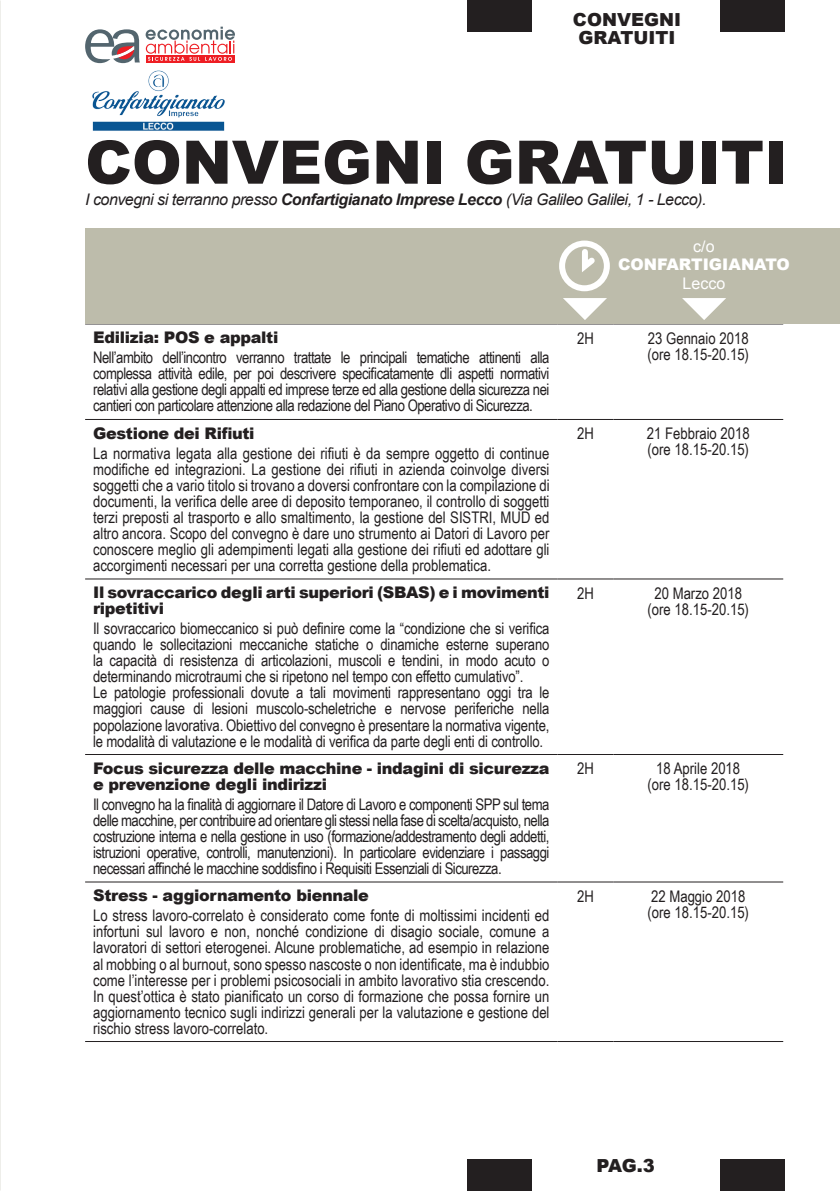
<style>
.page{position:relative;width:840px;height:1191px;background:#fff}
.page>*{position:absolute;margin:0;border:0;box-sizing:border-box;transform-origin:0 0}
.t1{font:900 60px "Arial";color:#231f20}
.t2{font:900 18px/18.2px "Arial";color:#231f20;text-align:center}
.t3{font:16px/16px "Arial Narrow";letter-spacing:-.01em;color:#231f20;text-align:justify}
.t4{font:900 16px/16px "Arial";letter-spacing:-.02em;color:#231f20}
.t5{font:italic 16px "Arial";letter-spacing:-.03em;color:#231f20}
.t6{font:900 16px "Arial";color:#fff}
.t7{font:16px "Arial";color:#fff}
.s1{font-weight:700}
</style>
<div class="page">
<hr style="left:85px;top:324px;width:472px;height:1px;background:#231f20">
<hr style="left:557px;top:324px;width:56px;height:1px;background:#231f20">
<hr style="left:613px;top:324px;width:169px;height:1px;background:#231f20">
<hr style="left:85px;top:419px;width:472px;height:1px;background:#231f20">
<hr style="left:557px;top:419px;width:56px;height:1px;background:#231f20">
<hr style="left:613px;top:419px;width:169px;height:1px;background:#231f20">
<hr style="left:85px;top:578px;width:472px;height:1px;background:#231f20">
<hr style="left:557px;top:578px;width:56px;height:1px;background:#231f20">
<hr style="left:613px;top:578px;width:169px;height:1px;background:#231f20">
<hr style="left:85px;top:754px;width:472px;height:1px;background:#231f20">
<hr style="left:557px;top:754px;width:56px;height:1px;background:#231f20">
<hr style="left:613px;top:754px;width:169px;height:1px;background:#231f20">
<hr style="left:85px;top:881px;width:472px;height:1px;background:#231f20">
<hr style="left:557px;top:881px;width:56px;height:1px;background:#231f20">
<hr style="left:613px;top:881px;width:169px;height:1px;background:#231f20">
<hr style="left:85px;top:1041px;width:472px;height:1px;background:#231f20">
<hr style="left:557px;top:1041px;width:56px;height:1px;background:#231f20">
<hr style="left:613px;top:1041px;width:169px;height:1px;background:#231f20">
<div style="left:85px;top:228px;width:754px;height:96px;background:#bdbcab"></div>
<div style="left:719px;top:1159px;width:65px;height:32px;background:#231f20"></div>
<div style="left:467px;top:0;width:64px;height:31px;background:#231f20"></div>
<div style="left:719px;top:0;width:65px;height:31px;background:#231f20"></div>
<svg style="left:682px;top:298px;width:43px;height:22px"></svg>
<svg style="left:563px;top:298px;width:43px;height:22px"></svg>
<div style="left:558px;top:240px;width:51px;height:51px;border:6px solid #fff;border-radius:50%"></div>
<svg style="left:578px;top:246px;width:21px;height:26px"></svg>
<div style="left:467px;top:1159px;width:64px;height:32px;background:#231f20"></div>
<svg style="left:85px;top:27px;width:150px;height:36px"></svg>
<img style="left:92px;top:70px;width:133px;height:61px">
<p class="t2" style="left:572px;top:10px;width:109px">CONVEGNI<br>GRATUITI</p>
<h1 class="t1" style="left:85px;top:119px;width:703px">CONVEGNI GRATUITI</h1>
<p class="t5" style="left:85px;top:189px;width:622px">I convegni si terranno presso <span class="s1">Confartigianato Imprese Lecco</span> (Via Galileo Galilei, 1 - Lecco).</p>
<p class="t4" style="left:93px;top:329px;width:187px">Edilizia: POS e appalti</p>
<p class="t3" style="left:93px;top:349px;width:457px">Nell’ambito dell’incontro verranno trattate le principali tematiche attinenti alla complessa attività edile, per poi descrivere specificatamente dli aspetti normativi relativi alla gestione degli appalti ed imprese terze ed alla gestione della sicurezza nei cantieri con particolare attenzione alla redazione del Piano Operativo di Sicurezza.</p>
<p class="t4" style="left:93px;top:425px;width:163px">Gestione dei Rifiuti</p>
<p class="t3" style="left:93px;top:445px;width:457px">La normativa legata alla gestione dei rifiuti è da sempre oggetto di continue modifiche ed integrazioni. La gestione dei rifiuti in azienda coinvolge diversi soggetti che a vario titolo si trovano a doversi confrontare con la compilazione di documenti, la verifica delle aree di deposito temporaneo, il controllo di soggetti terzi preposti al trasporto e allo smaltimento, la gestione del SISTRI, MUD ed altro ancora. Scopo del convegno è dare uno strumento ai Datori di Lavoro per conoscere meglio gli adempimenti legati alla gestione dei rifiuti ed adottare gli accorgimenti necessari per una corretta gestione della problematica.</p>
<p class="t4" style="left:93px;top:584px;width:457px">Il sovraccarico degli arti superiori (SBAS) e i movimenti ripetitivi</p>
<p class="t3" style="left:93px;top:620px;width:457px;text-align:left">Il sovraccarico biomeccanico si può definire come la “condizione che si verifica quando le sollecitazioni meccaniche statiche o dinamiche esterne superano la capacità di resistenza di articolazioni, muscoli e tendini, in modo acuto o determinando microtraumi che si ripetono nel tempo con effetto cumulativo”.<br>Le patologie professionali dovute a tali movimenti rappresentano oggi tra le maggiori cause di lesioni muscolo-scheletriche e nervose periferiche nella popolazione lavorativa. Obiettivo del convegno è presentare la normativa vigente, le modalità di valutazione e le modalità di verifica da parte degli enti di controllo.</p>
<p class="t4" style="left:93px;top:759px;width:457px">Focus sicurezza delle macchine - indagini di sicurezza e prevenzione degli indirizzi</p>
<p class="t3" style="left:93px;top:795px;width:457px">Il convegno ha la finalità di aggiornare il Datore di Lavoro e componenti SPP sul tema delle macchine, per contribuire ad orientare gli stessi nella fase di scelta/acquisto, nella costruzione interna e nella gestione in uso (formazione/addestramento degli addetti, istruzioni operative, controlli, manutenzioni). In particolare evidenziare i passaggi necessari affinché le macchine soddisfino i Requisiti Essenziali di Sicurezza.</p>
<p class="t4" style="left:93px;top:887px;width:277px">Stress - aggiornamento biennale</p>
<p class="t3" style="left:93px;top:907px;width:457px">Lo stress lavoro-correlato è considerato come fonte di moltissimi incidenti ed infortuni sul lavoro e non, nonché condizione di disagio sociale, comune a lavoratori di settori eterogenei. Alcune problematiche, ad esempio in relazione al mobbing o al burnout, sono spesso nascoste o non identificate, ma è indubbio come l’interesse per i problemi psicosociali in ambito lavorativo stia crescendo.<br>In quest’ottica è stato pianificato un corso di formazione che possa fornire un aggiornamento tecnico sugli indirizzi generali per la valutazione e gestione del rischio stress lavoro-correlato.</p>
<p class="t7" style="left:693px;top:236px;width:23px">c/o</p>
<p class="t6" style="left:617px;top:253px;width:173px">CONFARTIGIANATO</p>
<p class="t7" style="left:682px;top:272px;width:44px">Lecco</p>
<p class="t3" style="left:576px;top:329px;width:18px">2H</p>
<p class="t3" style="left:647px;top:329px;width:103px">23 Gennaio 2018 (ore 18.15-20.15)</p>
<p class="t3" style="left:576px;top:425px;width:18px">2H</p>
<p class="t3" style="left:646px;top:425px;width:104px">21 Febbraio 2018 (ore 18.15-20.15)</p>
<p class="t3" style="left:576px;top:584px;width:18px">2H</p>
<p class="t3" style="left:647px;top:584px;width:103px;text-align:center">20 Marzo 2018 (ore 18.15-20.15)</p>
<p class="t3" style="left:576px;top:760px;width:18px">2H</p>
<p class="t3" style="left:647px;top:760px;width:103px;text-align:center">18 Aprile 2018 (ore 18.15-20.15)</p>
<p class="t3" style="left:576px;top:887px;width:18px">2H</p>
<p class="t3" style="left:647px;top:887px;width:103px">22 Maggio 2018 (ore 18.15-20.15)</p>
<p class="t2" style="left:596px;top:1156px;width:60px">PAG.3</p>
</div>
